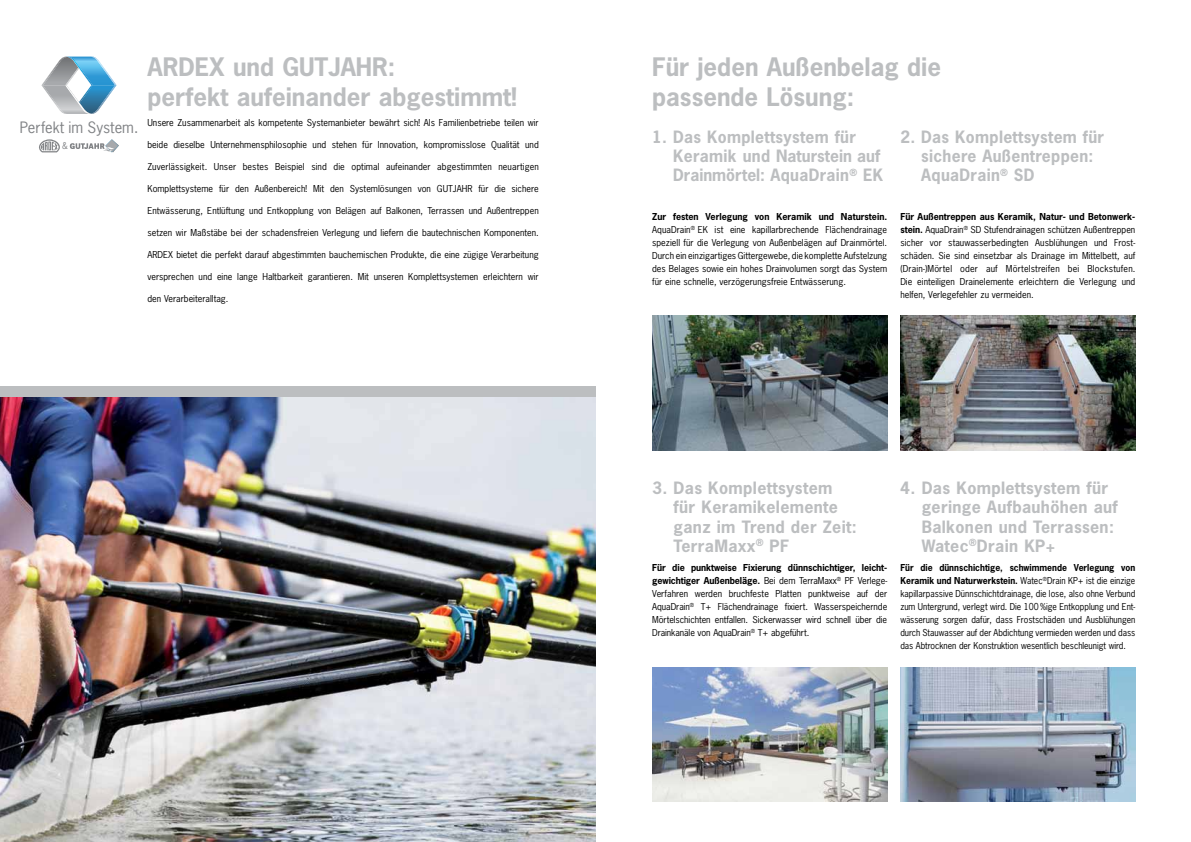
<style>
.page{position:relative;width:1191px;height:842px;background:#fff}
.page>*{position:absolute;margin:0;border:0;box-sizing:border-box;transform-origin:0 0}
.t1{font:700 24px/30px "News Gothic";color:#bcbec0}
.t2{font:700 16px/19.2px "News Gothic";letter-spacing:.02em;color:#bcbec0}
.t3{font:14.8px "News Gothic";color:#808285}
.t4{font:9px/13px "News Gothic";color:#000;text-align:justify}
.t5{font:9px/13px "News Gothic";color:#000;text-align:justify;scale:.96 1}
.t6{font:8.8px "News Gothic";color:#808285}
.s1{font-weight:700}
</style>
<div class="page">
<img style="left:0;top:397px;width:595px;height:445px">
<div style="left:0;top:387px;width:595px;height:10px;background:#bcbec0"></div>
<svg style="left:41px;top:57px;width:75px;height:57px"></svg>
<svg style="left:39px;top:139px;width:21px;height:13px"></svg>
<svg style="left:70px;top:139px;width:49px;height:13px"></svg>
<img style="left:652px;top:315px;width:235px;height:135px">
<img style="left:900px;top:315px;width:235px;height:135px">
<img style="left:652px;top:667px;width:235px;height:135px">
<img style="left:900px;top:667px;width:235px;height:135px">
<h3 class="t3" style="left:20px;top:118px;width:120px">Perfekt im System.</h3>
<p class="t6" style="left:62px;top:140px;width:7px">&amp;</p>
<h1 class="t1" style="left:147px;top:52px;width:371px">ARDEX und GUTJAHR:<br>perfekt aufeinander abgestimmt!</h1>
<h1 class="t1" style="left:652px;top:52px;width:290px">Für jeden Außenbelag die passende Lösung:</h1>
<p class="t4" style="left:147px;top:116px;width:393px">Unsere Zusammenarbeit als kompetente Systemanbieter bewährt sich! Als Familienbetriebe teilen wir</p>
<p class="t4" style="left:147px;top:138px;width:393px">beide dieselbe Unternehmensphilosophie und stehen für Innovation, kompromisslose Qualität und</p>
<p class="t4" style="left:147px;top:160px;width:393px">Zuverlässigkeit. Unser bestes Beispiel sind die optimal aufeinander abgestimmten neuartigen</p>
<p class="t4" style="left:147px;top:182px;width:393px">Komplettsysteme für den Außenbereich! Mit den Systemlösungen von GUTJAHR für die sichere</p>
<p class="t4" style="left:147px;top:204px;width:393px">Entwässerung, Entlüftung und Entkopplung von Belägen auf Balkonen, Terrassen und Außentreppen</p>
<p class="t4" style="left:147px;top:226px;width:393px">setzen wir Maßstäbe bei der schadensfreien Verlegung und liefern die bautechnischen Komponenten.</p>
<p class="t4" style="left:147px;top:248px;width:393px">ARDEX bietet die perfekt darauf abgestimmten bauchemischen Produkte, die eine zügige Verarbeitung</p>
<p class="t4" style="left:147px;top:270px;width:393px">versprechen und eine lange Haltbarkeit garantieren. Mit unseren Komplettsystemen erleichtern wir</p>
<p class="t4" style="left:147px;top:292px;width:83px">den Verarbeiteralltag.</p>
<h2 class="t2" style="left:673px;top:127px;width:212px;text-indent:-21px">1. Das Komplettsystem für<br>Keramik und Naturstein auf<br>Drainmörtel: AquaDrain<sup>®</sup> EK</h2>
<h2 class="t2" style="left:921px;top:127px;width:184px;text-indent:-21px">2. Das Komplettsystem für sichere Außentreppen:<br>AquaDrain<sup>®</sup> SD</h2>
<p class="t4" style="left:652px;top:210px;width:236px"><span class="s1">Zur festen Verlegung von Keramik und Naturstein.<br></span>AquaDrain<sup>®</sup> EK ist eine kapillarbrechende Flächendrainage speziell für die Verlegung von Außenbelägen auf Drainmörtel.<br>Durch ein einzigartiges Gittergewebe, die komplette Aufstelzung des Belages sowie ein hohes Drainvolumen sorgt das System für eine schnelle, verzögerungsfreie Entwässerung.</p>
<p class="t4" style="left:900px;top:210px;width:237px"><span class="s1">Für Außentreppen aus Keramik, Natur- und Betonwerk&shy;stein.</span> AquaDrain<sup>®</sup> SD Stufendrainagen schützen Außentreppen sicher vor stauwasserbedingten Ausblühungen und Frost&shy;schäden. Sie sind einsetzbar als Drainage im Mittelbett, auf (Drain-)Mörtel oder auf Mörtelstreifen bei Blockstufen.<br>Die einteiligen Drainelemente erleichtern die Verlegung und helfen, Verlegefehler zu vermeiden.</p>
<h2 class="t2" style="left:673px;top:478px;width:185px;text-indent:-21px">3. Das Komplettsystem für Keramikelemente ganz im Trend der Zeit:<br>TerraMaxx<sup>®</sup> PF</h2>
<h2 class="t2" style="left:921px;top:478px;width:198px;text-indent:-21px">4. Das Komplettsystem für geringe Aufbauhöhen auf<br>Balkonen und Terrassen:<br>Watec<sup>®</sup>Drain KP+</h2>
<p class="t4" style="left:652px;top:561px;width:237px"><span class="s1">Für die punktweise Fixierung dünnschichtiger, leicht&shy;gewichtiger Außenbeläge.</span> Bei dem TerraMaxx<sup>®</sup> PF Verlege-Verfahren werden bruchfeste Platten punktweise auf der AquaDrain<sup>®</sup> T+ Flächendrainage fixiert. Wasserspeichernde Mörtelschichten entfallen. Sickerwasser wird schnell über die Drainkanäle von AquaDrain<sup>®</sup> T+ abgeführt.</p>
<p class="t5" style="left:900px;top:561px;width:246px"><span class="s1">Für die dünnschichtige, schwimmende Verlegung von Keramik und Naturwerkstein.</span> Watec<sup>®</sup>Drain KP+ ist die einzige kapillarpassive Dünnschichtdrainage, die lose, also ohne Verbund zum Untergrund, verlegt wird. Die 100%ige Entkopplung und Ent&shy;wässerung sorgen dafür, dass Frostschäden und Ausblühungen durch Stauwasser auf der Abdichtung vermieden werden und dass das Abtrocknen der Konstruktion wesentlich beschleunigt wird.</p>
</div>
